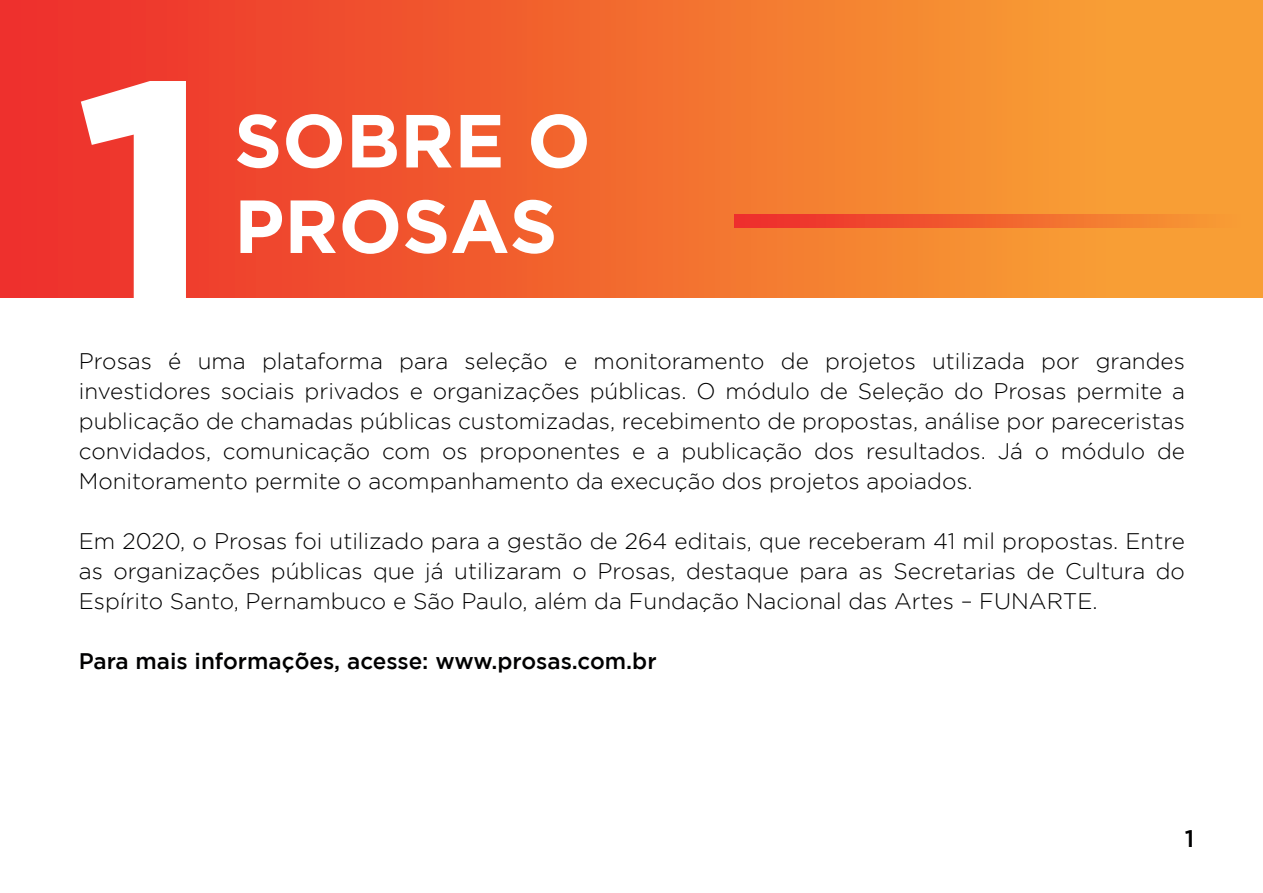
<style>
.page{position:relative;width:1263px;height:893px;background:#fff}
.page>*{position:absolute;margin:0;border:0;box-sizing:border-box;transform-origin:0 0}
.t1{font:700 343.5px "Gotham";color:#fff}
.t2{font:700 75px/85.5px "Gotham";color:#fff}
.t3{font:500 24px "Gotham";color:#000001}
.t4{font:300 22.5px/30px "Gotham";color:#000001;text-align:justify}
.t5{font:500 22.5px "Gotham";color:#000001}
</style>
<div class="page">
<div style="left:0;top:0;width:1263px;height:298px;background:linear-gradient(to right,#ed2c2b,#f9ab35)"></div>
<svg style="left:735px;top:214px;width:528px;height:13px;background:#f2642f"></svg>
<h1 class="t1" style="left:73px;top:3px;width:146px">1</h1>
<h2 class="t2" style="left:234px;top:96px;width:358px">SOBRE O<br>PROSAS</h2>
<p class="t4" style="left:79px;top:346px;width:1108px">Prosas é uma plataforma para seleção e monitoramento de projetos utilizada por grandes investidores sociais privados e organizações públicas. O módulo de Seleção do Prosas permite a publicação de chamadas públicas customizadas, recebimento de propostas, análise por pareceristas convidados, comunicação com os proponentes e a publicação dos resultados. Já o módulo de Monitoramento permite o acompanhamento da execução dos projetos apoiados.</p>
<p class="t4" style="left:79px;top:526px;width:1108px">Em 2020, o Prosas foi utilizado para a gestão de 264 editais, que receberam 41 mil propostas. Entre as organizações públicas que já utilizaram o Prosas, destaque para as Secretarias de Cultura do Espírito Santo, Pernambuco e São Paulo, além da Fundação Nacional das Artes – FUNARTE.</p>
<p class="t5" style="left:79px;top:649px;width:579px">Para mais informações, acesse: www.prosas.com.br</p>
<p class="t3" style="left:1185px;top:825px;width:11px">1</p>
</div>
